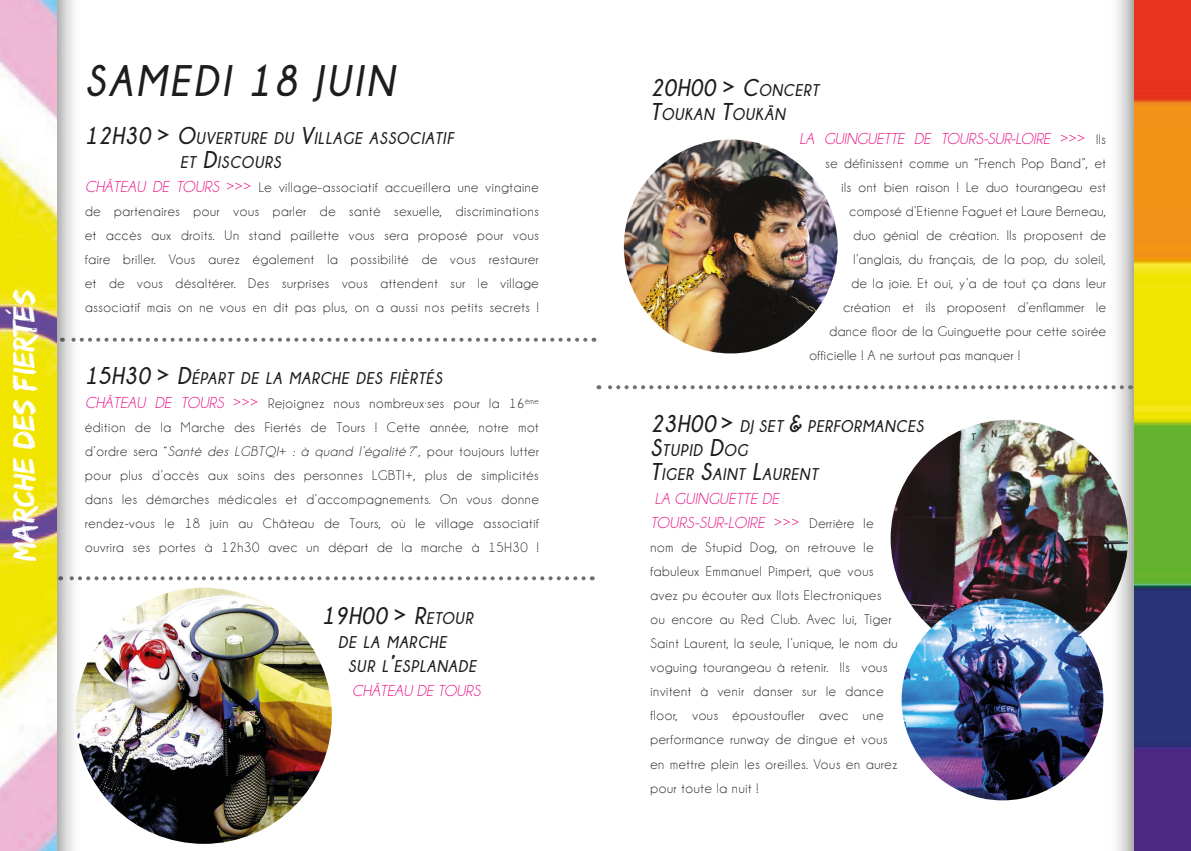
<style>
.page{position:relative;width:1191px;height:851px;background:#fff}
.page>*{position:absolute;margin:0;border:0;box-sizing:border-box;transform-origin:0 0}
.t1{font:italic 700 44px "Champagne&Limousines";letter-spacing:.1em;color:#1d1d1b;scale:.91 1}
.t2{font:32px "Edo SZ";color:#fff}
.t3{font:italic 700 24.2px "Champagne&Limousines";letter-spacing:.04em;color:#1d1d1b;scale:.91 1}
.t4{font:italic 700 24.2px "Champagne&Limousines";letter-spacing:.04em;color:#1d1d1b;scale:.91 1}
.t5{font:italic 700 17px/24px "Champagne&Limousines";letter-spacing:.055em;color:#1d1d1b;scale:.91 1}
.t6{font:italic 16px/24px "Champagne&Limousines";letter-spacing:.01em;color:#e6007e}
.t7{font:14px/24px "Champagne&Limousines";letter-spacing:.05em;color:#1d1d1b;text-align:justify}
.s1{font-size:24.2px}
.s2{font-style:italic;font-size:16px;color:#e6007e}
.s3{font-style:italic}
.s4{font-size:17px}
.s5{font-style:inherit}
.s6{font-style:normal;font-size:14px;color:#1d1d1b}
</style>
<div class="page">
<div style="left:1109px;top:0;width:82px;height:850px;background:#1d1d1b;opacity:.75"></div>
<img style="left:1134px;top:0;width:57px;height:850px">
<img style="left:624px;top:139px;width:213px;height:214px;border-radius:107px">
<img style="left:890px;top:420px;width:238px;height:237px;border-radius:119px">
<svg style="left:598px;top:385px;width:524px;height:4px"></svg>
<img style="left:76px;top:587px;width:256px;height:256px;border-radius:128px">
<svg style="left:81px;top:337px;width:504px;height:4px"></svg>
<svg style="left:81px;top:576px;width:502px;height:4px"></svg>
<div style="left:0;top:0;width:81px;height:850px;background:#1d1d1b;opacity:.75"></div>
<img style="left:0;top:0;width:57px;height:850px">
<img style="left:901px;top:598px;width:202px;height:202px;border-radius:101px">
<h2 class="t2" style="left:5px;top:561px;width:273px;rotate:-90deg">Marche des Fiertés</h2>
<h1 class="t1" style="left:85px;top:57px;width:341px">SAMEDI 18 JUIN</h1>
<p class="t5" style="left:180px;top:126px;width:301px;text-indent:-95px"><span class="s1">12H30 &gt;</span> <span class="s1">O</span>UVERTURE DU <span class="s1">V</span>ILLAGE ASSOCIATIF<br>ET <span class="s1">D</span>ISCOURS</p>
<p class="t7" style="left:85px;top:175px;width:455px"><span class="s2">CHÂTEAU DE TOURS &gt;&gt;&gt;</span> Le village-associatif accueillera une vingtaine de partenaires pour vous parler de santé sexuelle, discriminations et accès aux droits. Un stand paillette vous sera proposé pour vous faire briller. Vous aurez également la possibilité de vous restaurer et de vous désaltérer. Des surprises vous attendent sur le village associatif mais on ne vous en dit pas plus, on a aussi nos petits secrets !</p>
<p class="t5" style="left:85px;top:366px;width:394px"><span class="s1">15H30 &gt;</span> <span class="s1">D</span>ÉPART DE LA MARCHE DES FIÈRTÉS</p>
<p class="t7" style="left:85px;top:391px;width:455px"><span class="s2">CHÂTEAU DE TOURS &gt;&gt;&gt;</span> Rejoignez nous nombreux·ses pour la 16<sup>ème </sup>édition de la Marche des Fiertés de Tours ! Cette année, notre mot d’ordre sera “<span class="s3">SANTÉ DES LGBTQI+ : À QUAND L’ÉGALITÉ ?</span>”, pour toujours lutter pour plus d’accès aux soins des personnes LGBTI+, plus de simplicités dans les démarches médicales et d’accompagnements. On vous donne rendez-vous le 18 juin au Château de Tours, où le village associatif ouvrira ses portes à 12h30 avec un départ de la marche à 15H30 !</p>
<h3 class="t4" style="left:322px;top:602px;width:167px">19H00 &gt; R<span class="s4">ETOUR</span></h3>
<p class="t5" style="left:348px;top:630px;width:142px;text-indent:-10px">DE LA MARCHE<br>SUR L<span class="s1">’</span>ESPLANADE</p>
<p class="t6" style="left:352px;top:679px;width:130px">CHÂTEAU DE TOURS</p>
<h3 class="t3" style="left:650px;top:74px;width:187px">20H00 &gt; <span class="s5">C</span><span class="s4">ONCERT</span></h3>
<p class="t5" style="left:650px;top:102px;width:149px"><span class="s1">T</span>OUKAN <span class="s1">T</span>OUKÄN</p>
<p class="t6" style="left:799px;top:127px;width:308px">LA GUINGUETTE DE TOURS-SUR-L OIRE &gt;&gt;&gt; <span class="s6">Ils</span></p>
<p class="t7" style="left:825px;top:151px;width:282px">se définissent comme un “French Pop Band”, et</p>
<p class="t7" style="left:841px;top:175px;width:266px">ils ont bien raison ! Le duo tourangeau est</p>
<p class="t7" style="left:849px;top:199px;width:258px">composé d’Etienne Faguet et Laure Berneau,</p>
<p class="t7" style="left:853px;top:223px;width:254px">duo génial de création. Ils proposent de</p>
<p class="t7" style="left:853px;top:247px;width:254px">l’anglais, du français, de la pop, du soleil,</p>
<p class="t7" style="left:851px;top:271px;width:256px">de la joie. Et oui, y’a de tout ça dans leur</p>
<p class="t7" style="left:843px;top:295px;width:264px">création et ils proposent d’enflammer le</p>
<p class="t7" style="left:829px;top:319px;width:278px">dance floor de la Guinguette pour cette soirée</p>
<p class="t7" style="left:809px;top:343px;width:212px">officielle ! A ne surtout pas manquer !</p>
<p class="t5" style="left:650px;top:414px;width:301px"><span class="s1">23H00 &gt;</span> DJ SET <span class="s1">&amp;</span> PERFORMANCES<br><span class="s1">S</span>TUPID <span class="s1">D</span>OG<br><span class="s1">T</span>IGER <span class="s1">S</span>AINT <span class="s1">L</span>AURENT</p>
<p class="t6" style="left:650px;top:487px;width:224px">LA GUINGUETTE DE<br>TOURS-SUR-LOIRE &gt;&gt;&gt; <span class="s6">Derrière le</span></p>
<p class="t7" style="left:650px;top:535px;width:248px;text-align:left">nom de Stupid Dog, on retrouve le fabuleux Emmanuel Pimpert, que vous avez pu écouter aux Ilots Electroniques ou encore au Red Club. Avec lui, Tiger Saint Laurent, la seule, l’unique, le nom du voguing tourangeau à retenir. Ils vous invitent à venir danser sur le dance floor, vous époustoufler avec une performance runway de dingue et vous en mettre plein les oreilles. Vous en aurez pour toute la nuit !</p>
</div>
